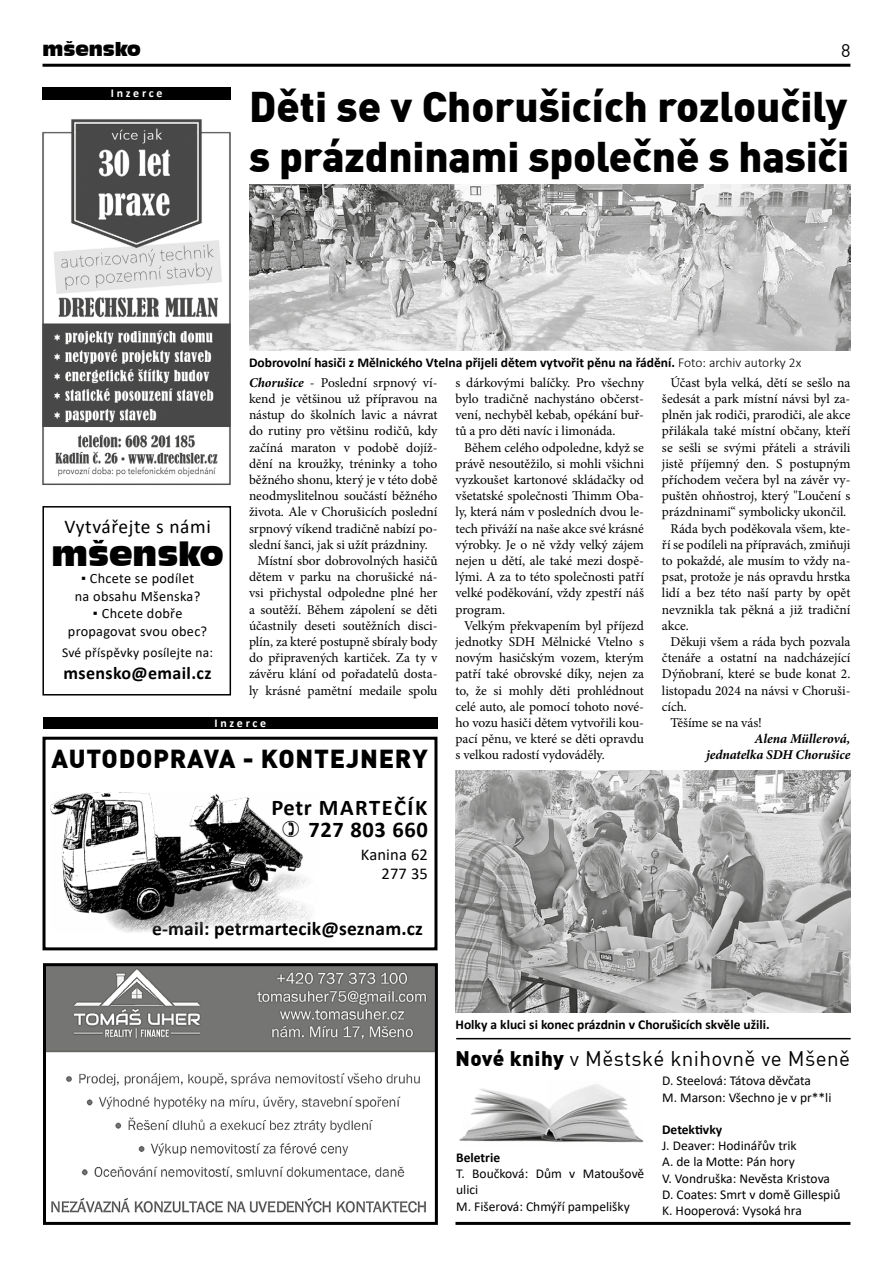
<style>
.page{position:relative;width:893px;height:1263px;background:#fff}
.page>*{position:absolute;margin:0;border:0;box-sizing:border-box;transform-origin:0 0}
.t1{font:900 42px/50.4px "Unient DINCE";letter-spacing:-.005em;color:#000}
.t2{font:31.5px "Incised 901 BT Compact";color:#000}
.t3{font:900 25.5px "Unient DINCE";letter-spacing:.03em;color:#000}
.t4{font:700 22.5px/22.5px "Calibri";letter-spacing:.03em;color:#000;text-align:right}
.t5{font:20.7px "Unient DINCE";letter-spacing:.02em;color:#000}
.t6{font:700 19.5px "Calibri";letter-spacing:.01em;color:#000}
.t7{font:19.5px "Calibri";letter-spacing:.03em;color:#000}
.t8{font:700 18px "Calibri";letter-spacing:.02em;color:#000}
.t9{font:18px "Incised 901 BT Compact";color:#000}
.t10{font:18px "Unient DINCE";color:#000}
.t11{font:16.5px/19.5px "Calibri";letter-spacing:.01em;color:#000;text-align:right}
.t12{font:14.25px/17.1px "Calibri";letter-spacing:.02em;color:#000;text-align:center}
.t13{font:13.5px/16.2px "Minion Pro";letter-spacing:-.005em;color:#000;text-align:justify}
.t14{font:13.5px/16.2px "Calibri";color:#000}
.t15{font:700 13.5px "Calibri";color:#000}
.t16{font:italic 700 13.5px/16.2px "Minion Pro";letter-spacing:-.005em;color:#000;text-align:right}
.t17{font:13.5px "Calibri";letter-spacing:.02em;color:#000}
.t18{font:700 12px "Calibri";color:#fff}
.s1{font-weight:300}
.s2{font-weight:700;font-style:italic}
.s3{font-family:"Times New Roman"}
.s4{font-weight:900}
</style>
<div class="page">
<hr style="left:43px;top:64px;width:807px;height:3px;background:#000">
<div style="left:43px;top:718px;width:395px;height:11px;background:#000"></div>
<img style="left:47px;top:967px;width:387px;height:246px">
<div style="left:43px;top:963px;width:395px;height:262px;border:3px solid #000"></div>
<div style="left:43px;top:88px;width:188px;height:12px;background:#000"></div>
<div style="left:42px;top:506px;width:189px;height:189px;border:2px solid #000"></div>
<div style="left:43px;top:737px;width:394px;height:213px;border:3px solid #000"></div>
<img style="left:50px;top:792px;width:262px;height:141px">
<img style="left:42px;top:119px;width:189px;height:366px">
<img style="left:459px;top:1084px;width:185px;height:59px">
<img style="left:249px;top:185px;width:601px;height:166px">
<hr style="left:455px;top:1222px;width:395px;height:3px;background:#000">
<img style="left:455px;top:770px;width:396px;height:242px">
<hr style="left:456px;top:1038px;width:395px;height:1px;background:#000">
<svg style="left:283px;top:821px;width:16px;height:16px"></svg>
<h3 class="t9" style="left:43px;top:39px;width:100px">mšensko</h3>
<h3 class="t10" style="left:841px;top:39px;width:11px">8</h3>
<h1 class="t1" style="left:249px;top:79px;width:602px">Děti se v Chorušicích rozloučily s prázdninami společně s hasiči</h1>
<p class="t18" style="left:111px;top:84px;width:53px">I n z e r c e</p>
<p class="t15" style="left:249px;top:353px;width:554px">Dobrovolní hasiči z Mělnického Vtelna přijeli dětem vytvořit pěnu na řádění. <span class="s1">Foto: archiv autorky 2x</span></p>
<p class="t13" style="left:249px;top:374px;width:190px"><span class="s2">Chorušice</span> - Poslední srpnový ví-</p>
<p class="t13" style="left:249px;top:391px;width:190px">kend je většinou už přípravou na</p>
<p class="t13" style="left:249px;top:407px;width:190px">nástup do školních lavic a návrat</p>
<p class="t13" style="left:249px;top:423px;width:190px">do rutiny pro většinu rodičů, kdy</p>
<p class="t13" style="left:249px;top:439px;width:190px">začíná maraton v podobě dojíž-</p>
<p class="t13" style="left:249px;top:455px;width:190px">dění na kroužky, tréninky a toho</p>
<p class="t13" style="left:249px;top:472px;width:190px">běžného shonu, který je v této době</p>
<p class="t13" style="left:249px;top:488px;width:190px">neodmyslitelnou součástí běžného</p>
<p class="t13" style="left:249px;top:504px;width:190px">života. Ale v Chorušicích poslední</p>
<p class="t13" style="left:249px;top:520px;width:190px">srpnový víkend tradičně nabízí po-</p>
<p class="t13" style="left:249px;top:536px;width:180px">slední šanci, jak si užít prázdniny.</p>
<p class="t13" style="left:257px;top:553px;width:181px">Místní sbor dobrovolných hasičů</p>
<p class="t13" style="left:249px;top:569px;width:190px">dětem v parku na chorušické ná-</p>
<p class="t13" style="left:249px;top:585px;width:190px">vsi přichystal odpoledne plné her</p>
<p class="t13" style="left:249px;top:601px;width:190px">a soutěží. Během zápolení se děti</p>
<p class="t13" style="left:249px;top:617px;width:190px">účastnily deseti soutěžních disci-</p>
<p class="t13" style="left:249px;top:634px;width:190px">plín, za které postupně sbíraly body</p>
<p class="t13" style="left:249px;top:650px;width:190px">do připravených kartiček. Za ty v</p>
<p class="t13" style="left:249px;top:666px;width:190px">závěru klání od pořadatelů dosta-</p>
<p class="t13" style="left:249px;top:682px;width:190px">ly krásné pamětní medaile spolu</p>
<p class="t18" style="left:215px;top:714px;width:53px">I n z e r c e</p>
<h3 class="t7" style="left:64px;top:513px;width:148px">Vytvářejte s námi</h3>
<h2 class="t2" style="left:52px;top:536px;width:174px">mšensko</h2>
<p class="t12" style="left:75px;top:570px;width:127px"><span class="s3">▪</span> Chcete se podílet na obsahu Mšenska?</p>
<p class="t12" style="left:68px;top:604px;width:141px;line-height:18px"><span class="s3">▪</span> Chcete dobře propagovat svou obec?</p>
<p class="t17" style="left:62px;top:643px;width:153px">Své příspěvky posílejte na:</p>
<h3 class="t8" style="left:64px;top:660px;width:150px">msensko@email.cz</h3>
<h3 class="t3" style="left:51px;top:741px;width:378px">AUTODOPRAVA - KONTEJNERY</h3>
<h3 class="t4" style="left:271px;top:796px;width:158px">Petr MARTEČÍK<br>727 803 660</h3>
<p class="t11" style="left:361px;top:844px;width:69px">Kanina 62<br>277 35</p>
<h3 class="t6" style="left:152px;top:914px;width:272px">e-mail: petrmartecik@seznam.cz</h3>
<p class="t13" style="left:455px;top:374px;width:190px">s dárkovými balíčky. Pro všechny bylo tradičně nachystáno občerst&shy;vení, nechyběl kebab, opékání buř&shy;tů a pro děti navíc i limonáda.</p>
<p class="t13" style="left:455px;top:439px;width:190px;text-indent:9px">Během celého odpoledne, když se právě nesoutěžilo, si mohli všichni vyzkoušet kartonové skládačky od všetatské společnosti Thimm Oba&shy;ly, která nám v posledních dvou le&shy;tech přiváží na naše akce své krásné výrobky. Je o ně vždy velký zájem nejen u dětí, ale také mezi dospě&shy;lými. A za to této společnosti patří velké poděkování, vždy zpestří náš program.</p>
<p class="t13" style="left:455px;top:617px;width:190px;text-indent:9px">Velkým překvapením byl příjezd jednotky SDH Mělnické Vtelno s novým hasičským vozem, kterým patří také obrovské díky, nejen za to, že si mohly děti prohlédnout celé auto, ale pomocí tohoto nové&shy;ho vozu hasiči dětem vytvořili kou&shy;pací pěnu, ve které se děti opravdu s velkou radostí vydováděly.</p>
<p class="t13" style="left:670px;top:374px;width:181px">Účast byla velká, dětí se sešlo na</p>
<p class="t13" style="left:662px;top:391px;width:190px">šedesát a park místní návsi byl za-</p>
<p class="t13" style="left:662px;top:407px;width:190px">plněn jak rodiči, prarodiči, ale akce</p>
<p class="t13" style="left:662px;top:423px;width:190px">přilákala také místní občany, kteří</p>
<p class="t13" style="left:662px;top:439px;width:190px">se sešli se svými přáteli a strávili</p>
<p class="t13" style="left:662px;top:455px;width:190px">jistě příjemný den. S postupným</p>
<p class="t13" style="left:662px;top:472px;width:190px">příchodem večera byl na závěr vy-</p>
<p class="t13" style="left:662px;top:488px;width:190px">puštěn ohňostroj, který "Loučení s</p>
<p class="t13" style="left:662px;top:504px;width:186px">prázdninami“ symbolicky ukončil.</p>
<p class="t13" style="left:670px;top:520px;width:181px">Ráda bych poděkovala všem, kte-</p>
<p class="t13" style="left:662px;top:536px;width:190px">ří se podíleli na přípravách, zmiňuji</p>
<p class="t13" style="left:662px;top:553px;width:190px">to pokaždé, ale musím to vždy na-</p>
<p class="t13" style="left:662px;top:569px;width:190px">psat, protože je nás opravdu hrstka</p>
<p class="t13" style="left:662px;top:585px;width:190px">lidí a bez této naší party by opět</p>
<p class="t13" style="left:662px;top:601px;width:190px">nevznikla tak pěkná a již tradiční</p>
<p class="t13" style="left:662px;top:617px;width:28px">akce.</p>
<p class="t13" style="left:670px;top:634px;width:181px">Děkuji všem a ráda bych pozvala</p>
<p class="t13" style="left:662px;top:650px;width:190px">čtenáře a ostatní na nadcházející</p>
<p class="t13" style="left:662px;top:666px;width:190px">Dýňobraní, které se bude konat 2.</p>
<p class="t13" style="left:662px;top:682px;width:190px">listopadu 2024 na návsi v Choruši-</p>
<p class="t13" style="left:662px;top:698px;width:27px">cích.</p>
<p class="t13" style="left:670px;top:715px;width:93px">Těšíme se na vás!</p>
<p class="t16" style="left:706px;top:730px;width:146px">Alena Müllerová, jednatelka SDH Chorušice</p>
<p class="t15" style="left:455px;top:1014px;width:316px">Holky a kluci si konec prázdnin v Chorušicích skvěle užili.</p>
<h3 class="t5" style="left:455px;top:1045px;width:396px"><span class="s4">Nové knihy</span> v Městské knihovně ve Mšeně</h3>
<p class="t14" style="left:662px;top:1072px;width:171px">D. Steelová: Tátova děvčata<br>M. Marson: Všechno je v pr**li</p>
<p class="t15" style="left:662px;top:1120px;width:62px">Detektivky</p>
<p class="t14" style="left:662px;top:1137px;width:180px">J. Deaver: Hodinářův trik<br>A. de la Motte: Pán hory<br>V. Vondruška: Nevěsta Kristova<br>D. Coates: Smrt v domě Gillespiů<br>K. Hooperová: Vysoká hra</p>
<p class="t15" style="left:456px;top:1148px;width:45px">Beletrie</p>
<p class="t14" style="left:456px;top:1165px;width:190px">T. Boučková: Dům v Matoušově ulici<br>M. Fišerová: Chmýří pampelišky</p>
</div>
